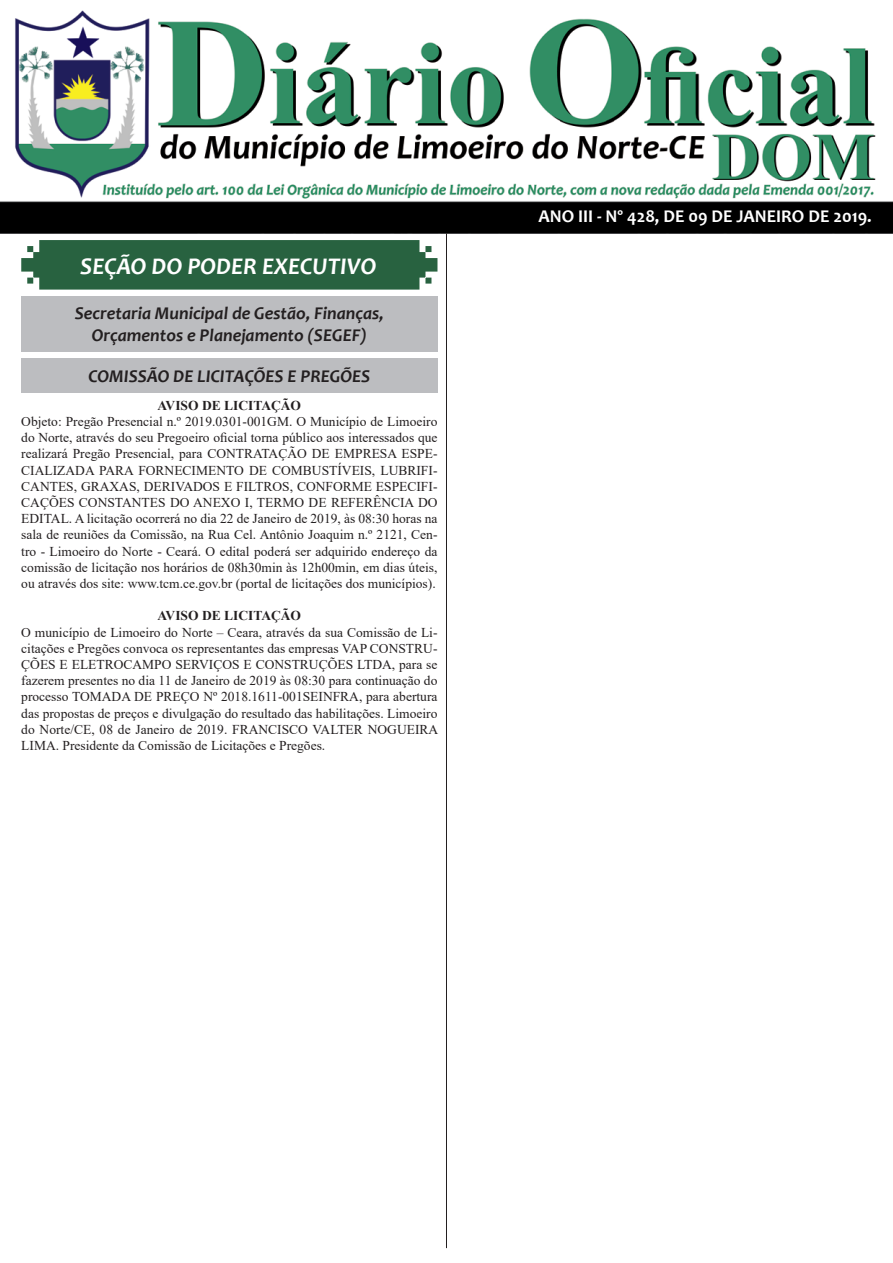
<style>
.page{position:relative;width:893px;height:1263px;background:#fff}
.page>*{position:absolute;margin:0;border:0;box-sizing:border-box;transform-origin:0 0}
.t1{font:italic 700 24px "Candara";color:#fff}
.t2{font:italic 700 18px "Candara";color:#231f20}
.t3{font:700 18px "Candara";color:#fff}
.t4{font:13.5px/16.2px "Times New Roman";color:#231f20;text-align:justify}
.t5{font:700 13.5px "Times New Roman";color:#231f20}
</style>
<div class="page">
<img style="left:0;top:10px;width:893px;height:224px">
<svg style="left:21px;top:240px;width:416px;height:50px;background:#346a4a"></svg>
<hr style="left:446px;top:233px;width:1px;height:1015px;background:#231f20">
<div style="left:21px;top:296px;width:416px;height:55px;background:#bcbdc0"></div>
<div style="left:21px;top:358px;width:416px;height:35px;background:#bcbdc0"></div>
<p class="t1" style="left:80px;top:251px;width:298px">SEÇÃO DO PODER EXECUTIVO</p>
<p class="t2" style="left:75px;top:302px;width:310px">Secretaria Municipal de Gestão, Finanças,</p>
<p class="t2" style="left:92px;top:324px;width:276px">Orçamentos e Planejamento (SEGEF)</p>
<p class="t2" style="left:88px;top:365px;width:283px">COMISSÃO DE LICITAÇÕES E PREGÕES</p>
<p class="t5" style="left:158px;top:395px;width:145px">AVISO DE LICITAÇÃO</p>
<p class="t4" style="left:21px;top:413px;width:418px">Objeto: Pregão Presencial n.º 2019.0301-001GM. O Município de Limoeiro do Norte, através do seu Pregoeiro oficial torna público aos interessados que realizará Pregão Presencial, para CONTRATAÇÃO DE EMPRESA ESPE-CIALIZADA PARA FORNECIMENTO DE COMBUSTÍVEIS, LUBRIFI-CANTES, GRAXAS, DERIVADOS E FILTROS, CONFORME ESPECIFI-CAÇÕES CONSTANTES DO ANEXO I, TERMO DE REFERÊNCIA DO EDITAL. A licitação ocorrerá no dia 22 de Janeiro de 2019, às 08:30 horas na sala de reuniões da Comissão, na Rua Cel. Antônio Joaquim n.º 2121, Cen&shy;tro - Limoeiro do Norte - Ceará. O edital poderá ser adquirido endereço da comissão de licitação nos horários de 08h30min às 12h00min, em dias úteis, ou através dos site: www.tcm.ce.gov.br (portal de licitações dos municípios).</p>
<p class="t5" style="left:158px;top:606px;width:145px">AVISO DE LICITAÇÃO</p>
<p class="t4" style="left:21px;top:623px;width:418px">O município de Limoeiro do Norte – Ceara, através da sua Comissão de Li&shy;citações e Pregões convoca os representantes das empresas VAP CONSTRU-ÇÕES E ELETROCAMPO SERVIÇOS E CONSTRUÇÕES LTDA, para se fazerem presentes no dia 11 de Janeiro de 2019 às 08:30 para continuação do processo TOMADA DE PREÇO Nº 2018.1611-001SEINFRA, para abertura das propostas de preços e divulgação do resultado das habilitações. Limoeiro do Norte/CE, 08 de Janeiro de 2019. FRANCISCO VALTER NOGUEIRA LIMA. Presidente da Comissão de Licitações e Pregões.</p>
<p class="t3" style="left:538px;top:205px;width:335px">ANO III - Nº 428, DE 09 DE JANEIRO DE 2019.</p>
</div>
